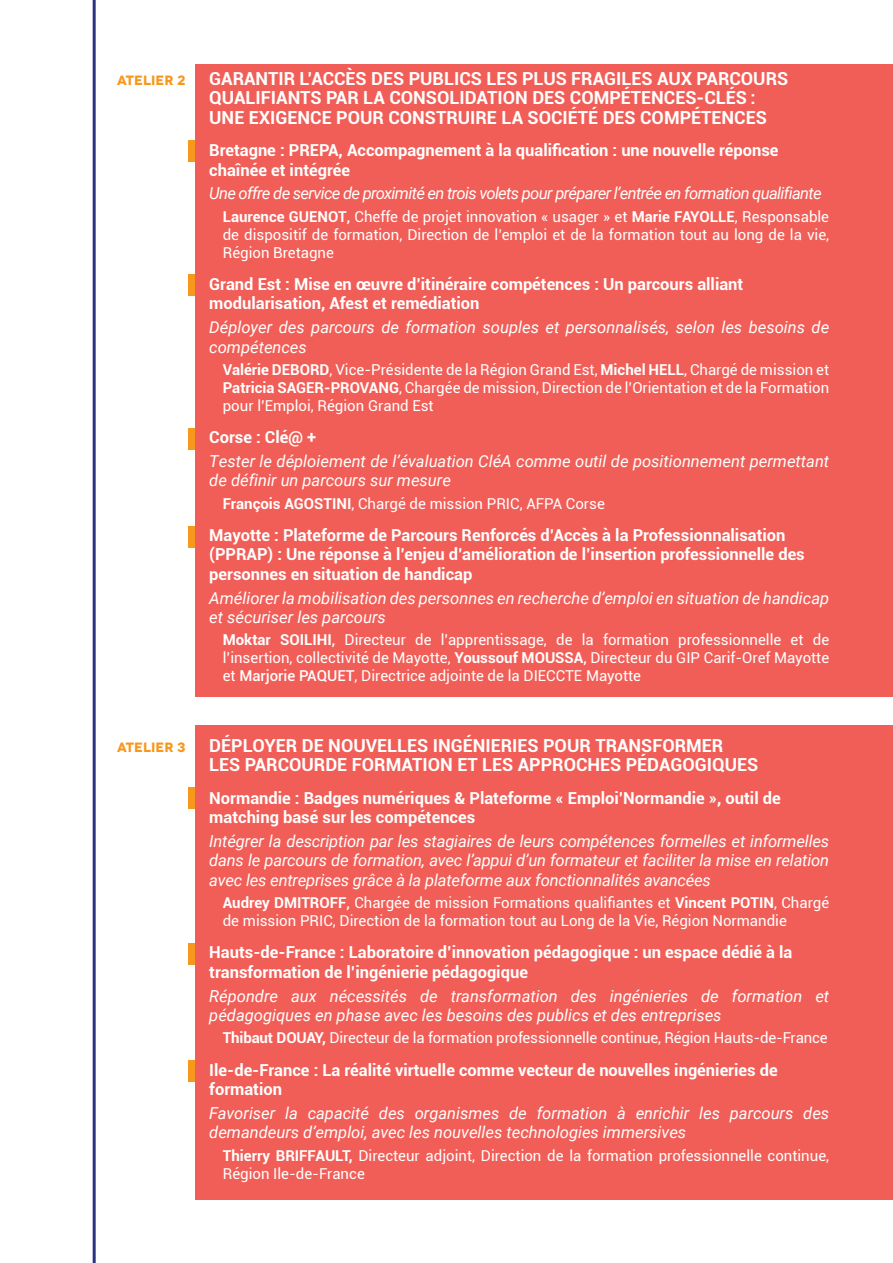
<style>
.page{position:relative;width:893px;height:1263px;background:#fff}
.page>*{position:absolute;margin:0;border:0;box-sizing:border-box;transform-origin:0 0}
.t1{font:700 18px/19.5px "Roboto";color:#fff}
.t2{font:italic 16.5px/19.5px "Roboto";color:#fff}
.t3{font:700 16.5px/19.5px "Roboto";color:#fff}
.t4{font:italic 16.5px "Roboto";letter-spacing:-.04em;color:#fff}
.t5{font:15px/18px "Roboto";color:#fff;text-align:justify}
.t6{font:700 13.5px "Novecentowide";color:#f7981d}
.s1{font-weight:700}
.s2{font-weight:500}
</style>
<div class="page">
<div style="left:188px;top:141px;width:22px;height:21px;background:#f7981d"></div>
<div style="left:188px;top:274px;width:22px;height:22px;background:#f7981d"></div>
<div style="left:188px;top:429px;width:22px;height:21px;background:#f7981d"></div>
<div style="left:188px;top:526px;width:22px;height:22px;background:#f7981d"></div>
<div style="left:188px;top:944px;width:22px;height:21px;background:#f7981d"></div>
<div style="left:188px;top:788px;width:22px;height:21px;background:#f7981d"></div>
<div style="left:188px;top:1060px;width:22px;height:21px;background:#f7981d"></div>
<hr style="left:93px;top:0;width:3px;height:1263px;background:#2d3181">
<div style="left:196px;top:64px;width:697px;height:632px;background:#f15e57"></div>
<div style="left:196px;top:725px;width:697px;height:474px;background:#f15e57"></div>
<p class="t6" style="left:117px;top:72px;width:70px">ATELIER 2</p>
<p class="t1" style="left:209px;top:68px;width:580px">GARANTIR L’ACCÈS DES PUBLICS LES PLUS FRAGILES AUX PARCOURS<br>QUALIFIANTS PAR LA CONSOLIDATION DES COMPÉTENCES-CLÉS :<br>UNE EXIGENCE POUR CONSTRUIRE LA SOCIÉTÉ DES COMPÉTENCES</p>
<p class="t3" style="left:209px;top:140px;width:571px">Bretagne : PREPA, Accompagnement à la qualification : une nouvelle réponse chaînée et intégrée</p>
<p class="t4" style="left:209px;top:182px;width:614px">Une offre de service de proximité en trois volets pour préparer l’entrée en formation qualifiante</p>
<p class="t5" style="left:223px;top:207px;width:608px"><span class="s1">Laurence GUENOT</span><span class="s2">,</span> Cheffe de projet innovation « usager » et <span class="s1">Marie FAYOLLE</span>, Responsable de dispositif de formation, Direction de l’emploi et de la formation tout au long de la vie, Région Bretagne</p>
<p class="t3" style="left:209px;top:273px;width:535px">Grand Est : Mise en œuvre d’itinéraire compétences : Un parcours alliant modularisation, Afest et remédiation</p>
<p class="t2" style="left:209px;top:317px;width:621px">Déployer des parcours de formation souples et personnalisés, selon les besoins de compétences</p>
<p class="t5" style="left:223px;top:360px;width:608px"><span class="s1">Valérie DEBORD</span>, Vice-Présidente de la Région Grand Est, <span class="s1">Michel HELL</span>, Chargé de mission et <span class="s1">Patricia SAGER-PROVANG</span>, Chargée de mission, Direction de l’Orientation et de la Formation pour l’Emploi, Région Grand Est</p>
<p class="t3" style="left:209px;top:427px;width:108px">Corse : Clé@ +</p>
<p class="t2" style="left:209px;top:451px;width:621px">Tester le déploiement de l’évaluation CléA comme outil de positionnement permettant de définir un parcours sur mesure</p>
<p class="t5" style="left:223px;top:494px;width:384px"><span class="s1">François AGOSTINI</span>, Chargé de mission PRIC, AFPA Corse</p>
<p class="t3" style="left:209px;top:524px;width:597px">Mayotte : Plateforme de Parcours Renforcés d’Accès à la Professionnalisation (PPRAP) : Une réponse à l’enjeu d’amélioration de l’insertion professionnelle des personnes en situation de handicap</p>
<p class="t2" style="left:209px;top:587px;width:621px">Améliorer la mobilisation des personnes en recherche d’emploi en situation de handicap et sécuriser les parcours</p>
<p class="t5" style="left:223px;top:630px;width:608px"><span class="s1">Moktar SOILIHI</span><span class="s2">,</span> Directeur de l’apprentissage, de la formation professionnelle et de l’insertion, collectivité de Mayotte, <span class="s1">Youssouf MOUSSA</span><span class="s2">,</span> Directeur du GIP Carif-Oref Mayotte et <span class="s2">Marjorie PAQUET</span>, Directrice adjointe de la DIECCTE Mayotte</p>
<p class="t6" style="left:117px;top:739px;width:70px">ATELIER 3</p>
<p class="t1" style="left:209px;top:735px;width:550px">DÉPLOYER DE NOUVELLES INGÉNIERIES POUR TRANSFORMER<br>LES PARCOURDE FORMATION ET LES APPROCHES PÉDAGOGIQUES</p>
<p class="t3" style="left:209px;top:787px;width:573px">Normandie : Badges numériques &amp; Plateforme « Emploi’Normandie », outil de matching basé sur les compétences</p>
<p class="t2" style="left:209px;top:831px;width:621px;text-align:justify">Intégrer la description par les stagiaires de leurs compétences formelles et informelles dans le parcours de formation, avec l’appui d’un formateur et faciliter la mise en relation avec les entreprises grâce à la plateforme aux fonctionnalités avancées</p>
<p class="t5" style="left:223px;top:893px;width:608px"><span class="s1">Audrey DMITROFF</span><span class="s2">,</span> Chargée de mission Formations qualifiantes et <span class="s1">Vincent POTIN</span>, Chargé de mission PRIC, Direction de la formation tout au Long de la Vie, Région Normandie</p>
<p class="t3" style="left:209px;top:942px;width:585px">Hauts-de-France : Laboratoire d’innovation pédagogique : un espace dédié à la transformation de l’ingénierie pédagogique</p>
<p class="t2" style="left:209px;top:985px;width:621px">Répondre aux nécessités de transformation des ingénieries de formation et pédagogiques en phase avec les besoins des publics et des entreprises</p>
<p class="t5" style="left:223px;top:1028px;width:606px"><span class="s1">Thibaut DOUAY,</span> Directeur de la formation professionnelle continue, Région Hauts-de-France</p>
<p class="t3" style="left:209px;top:1059px;width:570px">Ile-de-France : La réalité virtuelle comme vecteur de nouvelles ingénieries de formation</p>
<p class="t2" style="left:209px;top:1103px;width:621px">Favoriser la capacité des organismes de formation à enrichir les parcours des demandeurs d’emploi, avec les nouvelles technologies immersives</p>
<p class="t5" style="left:223px;top:1146px;width:608px"><span class="s1">Thierry BRIFFAULT,</span> Directeur adjoint, Direction de la formation professionnelle continue,<br>Région Ile-de-France</p>
</div>
